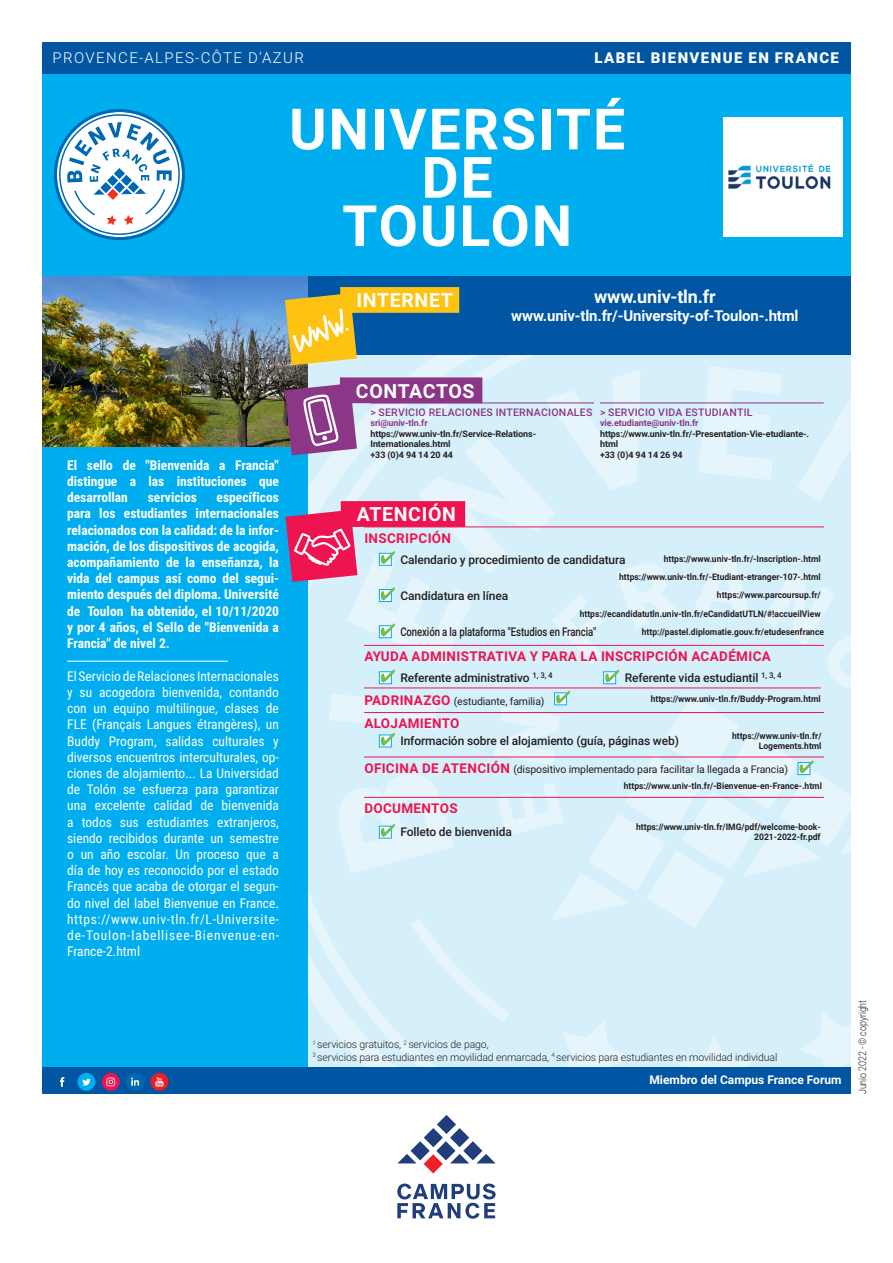
<style>
.page{position:relative;width:893px;height:1263px;background:#fff}
.page>*{position:absolute;margin:0;border:0;box-sizing:border-box;transform-origin:0 0}
.t1{font:700 57px/48.3px "Roboto";letter-spacing:.035em;color:#fff;text-align:center}
.t2{font:700 19.5px "Roboto";letter-spacing:.035em;color:#fff}
.t3{font:700 18px "Roboto";letter-spacing:-.01em;color:#fff}
.t4{font:700 15px "Roboto";letter-spacing:-.01em;color:#fff}
.t5{font:300 15px "Roboto";letter-spacing:.095em;color:#fff}
.t6{font:900 15px "Roboto";letter-spacing:.095em;color:#fff}
.t7{font:13.5px/16.2px "Roboto Condensed";letter-spacing:.065em;color:#fff;text-align:justify}
.t8{font:700 13.5px/16.2px "Roboto Condensed";color:#fff;text-align:justify}
.t9{font:700 13.5px "Roboto";letter-spacing:.025em;color:#ed1450}
.t10{font:500 12px "Roboto";letter-spacing:-.01em;color:#231f20}
.t11{font:500 12px "Roboto";letter-spacing:-.01em;color:#231f20;scale:.8 1}
.t12{font:700 12px "Roboto";color:#fff}
.t13{font:300 10.5px/12.6px "Roboto";letter-spacing:-.01em;color:#231f20}
.t14{font:10.5px "Roboto";letter-spacing:-.01em;color:#231f20}
.t15{font:500 10.5px "Roboto";letter-spacing:.025em;color:#8b3686}
.t16{font:300 10.5px "Roboto";letter-spacing:-.01em;color:#231f20;scale:.85 1}
.t17{font:700 9px/18.1px "Roboto";color:#231f20;text-align:right;scale:.95 1}
.t18{font:700 9px/10.5px "Roboto";color:#231f20}
.t19{font:700 9px "Roboto";letter-spacing:-.01em;color:#8b3686}
.s1{font-weight:700;font-size:13.5px;color:#ed1450}
</style>
<div class="page">
<div style="left:42px;top:74px;width:808px;height:204px;background:#00aeef"></div>
<div style="left:42px;top:276px;width:266px;height:818px;background:#00aeef"></div>
<div style="left:42px;top:42px;width:809px;height:32px;background:#0156a3"></div>
<div style="left:42px;top:1067px;width:809px;height:27px;background:#0156a3"></div>
<div style="left:308px;top:277px;width:543px;height:78px;background:#0156a3"></div>
<svg style="left:54px;top:109px;width:131px;height:131px"></svg>
<div style="left:77px;top:1073px;width:18px;height:18px;background:#00aeef;border-radius:50%"></div>
<svg style="left:102px;top:1073px;width:18px;height:18px"></svg>
<div style="left:126px;top:1073px;width:18px;height:18px;background:#0168b3;border-radius:50%"></div>
<div style="left:150px;top:1073px;width:18px;height:18px;background:#ee1d23;border-radius:50%"></div>
<svg style="left:60px;top:1077px;width:4px;height:10px"></svg>
<svg style="left:82px;top:1079px;width:9px;height:6px"></svg>
<svg style="left:106px;top:1077px;width:9px;height:9px"></svg>
<svg style="left:131px;top:1077px;width:8px;height:8px"></svg>
<svg style="left:155px;top:1077px;width:9px;height:9px"></svg>
<svg style="left:397px;top:1115px;width:99px;height:58px"></svg>
<svg style="left:397px;top:1183px;width:98px;height:35px"></svg>
<img style="left:42px;top:277px;width:266px;height:170px">
<div style="left:723px;top:117px;width:119px;height:119px;background:#fff"></div>
<img style="left:728px;top:163px;width:103px;height:26px">
<hr style="left:67px;top:661px;width:161px;height:1px;background:#fff">
<svg style="left:285px;top:287px;width:566px;height:780px;background:#c2dbea"></svg>
<p class="t5" style="left:53px;top:47px;width:253px">PROVENCE-ALPES-CÔTE D’AZUR</p>
<p class="t6" style="left:594px;top:47px;width:246px">LABEL BIENVENUE EN FRANCE</p>
<h1 class="t1" style="left:289px;top:103px;width:337px">UNIVERSITÉ</h1>
<h1 class="t1" style="left:342px;top:151px;width:231px">DE<br>TOULON</h1>
<h2 class="t2" style="left:357px;top:287px;width:98px">INTERNET</h2>
<h3 class="t3" style="left:594px;top:284px;width:123px">www.univ-tln.fr</h3>
<p class="t4" style="left:511px;top:305px;width:289px">www.univ-tln.fr/-University-of-Toulon-.html</p>
<p class="t8" style="left:67px;top:456px;width:213px">El sello de "Bienvenida a Francia" distingue a las instituciones que desarrollan</p>
<p class="t8" style="left:67px;top:489px;width:213px;text-indent:149px">específicos para los estudiantes internacionales relacionados con la calidad: de la infor&shy;mación, de los dispositivos de acogida, acompañamiento de la enseñanza, la vida del campus así como del segui&shy;miento después del diploma. Université de Toulon ha obtenido, el 10/11/2020 y por 4 años, el Sello de "Bienvenida a Francia" de nivel 2.</p>
<p class="t7" style="left:67px;top:667px;width:213px">El Servicio de Relaciones Internacionales y su acogedora bienvenida, contando con un equipo multilingue, clases de FLE (Français Langues étrangères), un Buddy Program, salidas culturales y diversos encuentros interculturales, op&shy;ciones de alojamiento... La Universidad de Tolón se esfuerza para garantizar una excelente calidad de bienvenida a todos sus estudiantes extranjeros, siendo recibidos durante un semestre o un año escolar. Un proceso que a día de hoy es reconocido por el estado Francés que acaba de otorgar el segun&shy;do nivel del label Bienvenue en France. https://www.univ-tln.fr/L-Universite&shy;de-Toulon-labellisee-Bienvenue-en-France-2.html</p>
<p class="t8" style="left:148px;top:489px;width:51px">servicios</p>
<h2 class="t2" style="left:356px;top:377px;width:120px">CONTACTOS</h2>
<p class="t15" style="left:370px;top:405px;width:223px">&gt; SERVICIO RELACIONES INTERNACIONALES</p>
<p class="t19" style="left:370px;top:417px;width:59px">sri@univ-tln.fr</p>
<p class="t18" style="left:370px;top:428px;width:167px">https://www.univ-tln.fr/Service-Relations-<br>Internationales.html<br>+33 (0)4 94 14 20 44</p>
<p class="t15" style="left:600px;top:405px;width:154px">&gt; SERVICIO VIDA ESTUDIANTIL</p>
<p class="t19" style="left:600px;top:417px;width:100px">vie.etudiante@univ-tln.fr</p>
<p class="t18" style="left:600px;top:428px;width:211px">https://www.univ-tln.fr/-Presentation-Vie-etudiante-. html<br>+33 (0)4 94 14 26 94</p>
<h2 class="t2" style="left:357px;top:500px;width:101px">ATENCIÓN</h2>
<p class="t9" style="left:364px;top:528px;width:88px">INSCRIPCIÓN</p>
<p class="t10" style="left:400px;top:551px;width:227px">Calendario y procedimiento de candidatura</p>
<p class="t17" style="left:619px;top:550px;width:214px">https://www.univ-tln.fr/-Inscription-.html https://www.univ-tln.fr/-Etudiant-etranger-107-.html</p>
<p class="t10" style="left:400px;top:587px;width:109px">Candidatura en línea</p>
<p class="t17" style="left:580px;top:586px;width:255px">https://www.parcoursup.fr/ https://ecandidatutln.univ-tln.fr/eCandidatUTLN/#!accueilView</p>
<p class="t11" style="left:400px;top:623px;width:246px">Conexión a la plataforma "Estudios en Francia"</p>
<p class="t17" style="left:642px;top:622px;width:193px">http://pastel.diplomatie.gouv.fr/etudesenfrance</p>
<p class="t9" style="left:364px;top:647px;width:408px">AYUDA ADMINISTRATIVA Y PARA LA INSCRIPCIÓN ACADÉMICA</p>
<p class="t10" style="left:400px;top:669px;width:154px">Referente administrativo <sup>1,</sup> <sup>3,</sup> <sup>4</sup></p>
<p class="t10" style="left:625px;top:669px;width:158px">Referente vida estudiantil <sup>1,</sup> <sup>3,</sup> <sup>4</sup></p>
<p class="t14" style="left:364px;top:694px;width:182px"><span class="s1">PADRINAZGO</span> (estudiante, familia)</p>
<p class="t17" style="left:651px;top:689px;width:180px">https://www.univ-tln.fr/Buddy-Program.html</p>
<p class="t9" style="left:364px;top:714px;width:97px">ALOJAMIENTO</p>
<p class="t10" style="left:400px;top:732px;width:280px">Información sobre el alojamiento (guía, páginas web)</p>
<p class="t17" style="left:732px;top:730px;width:96px;line-height:10.5px">https://www.univ-tln.fr/<br>Logements.html</p>
<p class="t14" style="left:364px;top:762px;width:425px"><span class="s1">OFICINA DE ATENCIÓN</span> (dispositivo implementado para facilitar la llegada a Francia)</p>
<p class="t17" style="left:624px;top:777px;width:210px">https://www.univ-tln.fr/-Bienvenue-en-France-.html</p>
<p class="t9" style="left:364px;top:799px;width:95px">DOCUMENTOS</p>
<p class="t10" style="left:400px;top:824px;width:113px">Folleto de bienvenida</p>
<p class="t17" style="left:636px;top:821px;width:196px;line-height:10.5px">https://www.univ-tln.fr/IMG/pdf/welcome-book-<br>2021-2022-fr.pdf</p>
<p class="t13" style="left:313px;top:1038px;width:466px"><sup>1</sup> servicios gratuitos, <sup>2</sup> servicios de pago,<br><sup>3</sup> servicios para estudiantes en movilidad enmarcada, <sup>4</sup> servicios para estudiantes en movilidad individual</p>
<p class="t12" style="left:649px;top:1071px;width:194px">Miembro del Campus France Forum</p>
<p class="t16" style="left:855px;top:1094px;width:112px;rotate:-90deg">Junio 2022 - © copyright</p>
</div>
